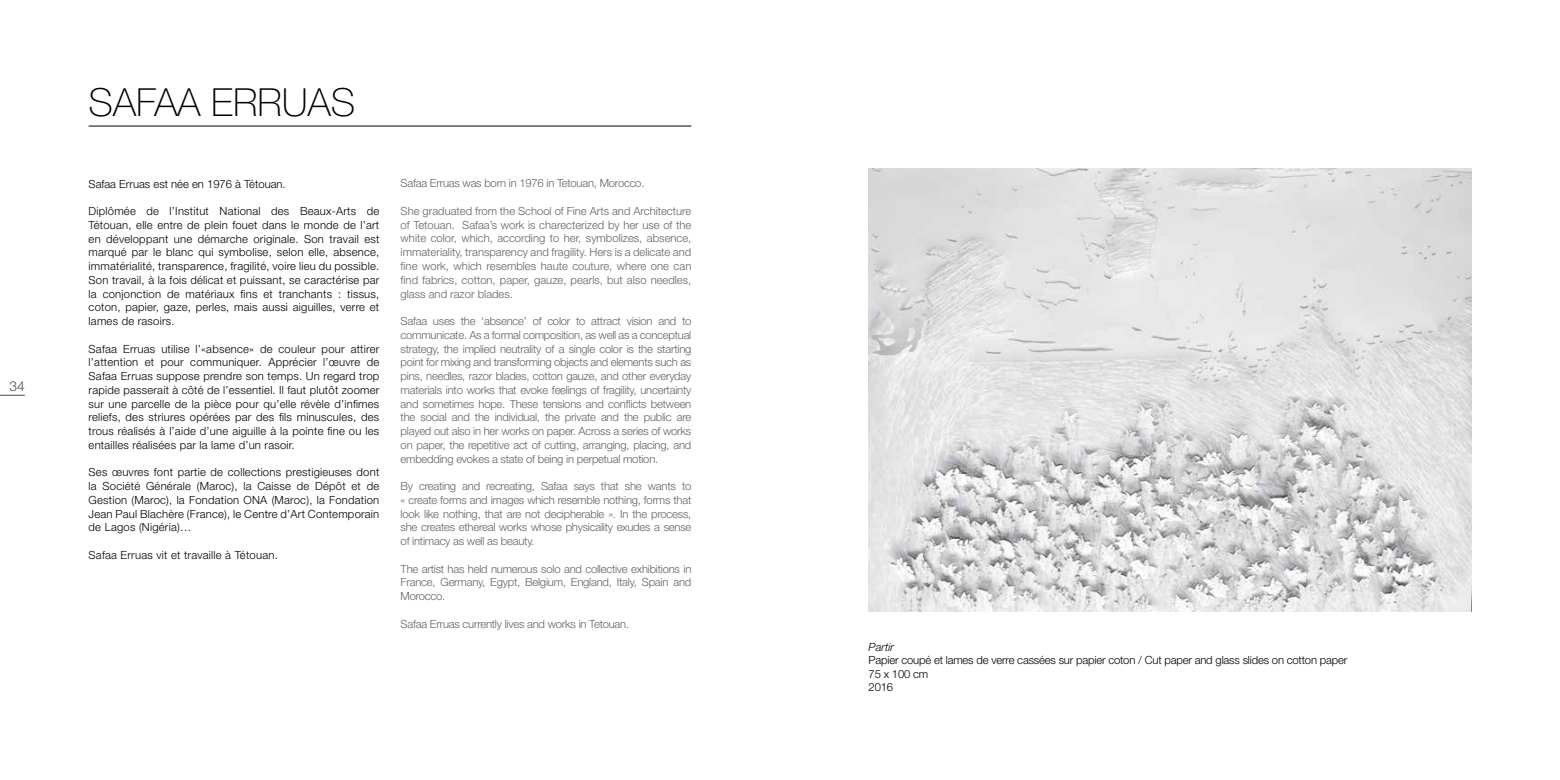
<style>
.page{position:relative;width:1560px;height:780px;background:#fff}
.page>*{position:absolute;margin:0;border:0;box-sizing:border-box;transform-origin:0 0}
.t1{font:100 38.75px "Helvetica Neue LT Pro";color:#000}
.t2{font:300 13.75px "Helvetica Neue LT Std";color:#4a4a49}
.t3{font:300 11.25px/13.8px "Helvetica Neue LT Std";letter-spacing:-.02em;color:#646363;text-align:justify}
.t4{font:300 11.25px/13.8px "Helvetica Neue LT Std";letter-spacing:.02em;color:#000;text-align:justify}
.t5{font:300 11.25px/13.5px "Helvetica Neue LT Std";letter-spacing:-.015em;color:#000}
.t6{font:300 11.25px "Helvetica Neue LT Std";color:#000}
.t7{font:italic 300 11.25px "Helvetica Neue LT Pro";color:#000}
</style>
<div class="page">
<svg style="left:0;top:395px;width:25px;height:1px"></svg>
<hr style="left:89px;top:126px;width:602px;height:1px;background:#000">
<img style="left:868px;top:169px;width:602px;height:442px">
<p class="t2" style="left:10px;top:378px;width:17px">34</p>
<h1 class="t1" style="left:89px;top:80px;width:265px">SAFAA ERRUAS</h1>
<p class="t6" style="left:89px;top:177px;width:198px">Safaa Erruas est née en 1976 à Tétouan.</p>
<p class="t4" style="left:89px;top:204px;width:292px">Diplômée de l’Institut National des Beaux-Arts de Tétouan, elle entre de plein fouet dans le monde de l’art en développant une démarche originale. Son travail est marqué par le blanc qui symbolise, selon elle, absence, immatérialité, transparence, fragilité, voire lieu du possible.<br>Son travail, à la fois délicat et puissant, se caractérise par la conjonction de matériaux fins et tranchants : tissus, coton, papier, gaze, perles, mais aussi aiguilles, verre et lames de rasoirs.</p>
<p class="t4" style="left:89px;top:341px;width:292px">Safaa Erruas utilise l’«absence» de couleur pour attirer l’attention et pour communiquer. Apprécier l’œuvre de Safaa Erruas suppose prendre son temps. Un regard trop rapide passerait à côté de l’essentiel. Il faut plutôt zoomer sur une parcelle de la pièce pour qu’elle révèle d’infimes reliefs, des striures opérées par des fils minuscules, des trous réalisés à l’aide d’une aiguille à la pointe fine ou les entailles réalisées par la lame d’un rasoir.</p>
<p class="t4" style="left:89px;top:465px;width:292px">Ses œuvres font partie de collections prestigieuses dont la Société Générale (Maroc), la Caisse de Dépôt et de Gestion (Maroc), la Fondation ONA (Maroc), la Fondation Jean Paul Blachère (France), le Centre d’Art Contemporain de Lagos (Nigéria)…</p>
<p class="t4" style="left:89px;top:547px;width:191px">Safaa Erruas vit et travaille à Tétouan.</p>
<p class="t3" style="left:400px;top:176px;width:245px">Safaa Erruas was born in 1976 in Tetouan, Morocco.</p>
<p class="t3" style="left:400px;top:204px;width:292px">She graduated from the School of Fine Arts and Architecture of Tetouan. Safaa’s work is charecterized by her use of the white color, which, according to her, symbolizes, absence, immateriality, transparency and fragility. Hers is a delicate and fine work, which resembles haute couture, where one can find fabrics, cotton, paper, gauze, pearls, but also needles, glass and razor blades.</p>
<p class="t3" style="left:400px;top:314px;width:292px">Safaa uses the ‘absence’ of color to attract vision and to communicate. As a formal composition, as well as a conceptual strategy, the implied neutrality of a single color is the starting point for mixing and transforming objects and elements such as pins, needles, razor blades, cotton gauze, and other everyday materials into works that evoke feelings of fragility, uncertainty and sometimes hope. These tensions and conflicts between the social and the individual, the private and the public are played out also in her works on paper. Across a series of works on paper, the repetitive act of cutting, arranging, placing, and embedding evokes a state of being in perpetual motion.</p>
<p class="t3" style="left:400px;top:479px;width:292px">By creating and recreating, Safaa says that she wants to « create forms and images which resemble nothing, forms that look like nothing, that are not decipherable ». In the process, she creates ethereal works whose physicality exudes a sense of intimacy as well as beauty.</p>
<p class="t3" style="left:400px;top:561px;width:292px">The artist has held numerous solo and collective exhibitions in France, Germany, Egypt, Belgium, England, Italy, Spain and Morocco.</p>
<p class="t3" style="left:400px;top:616px;width:230px">Safaa Erruas currently lives and works in Tetouan.</p>
<p class="t7" style="left:868px;top:640px;width:27px">Partir</p>
<p class="t5" style="left:868px;top:653px;width:480px">Papier coupé et lames de verre cassées sur papier coton / Cut paper and glass slides on cotton paper<br>75 x 100 cm<br>2016</p>
</div>
